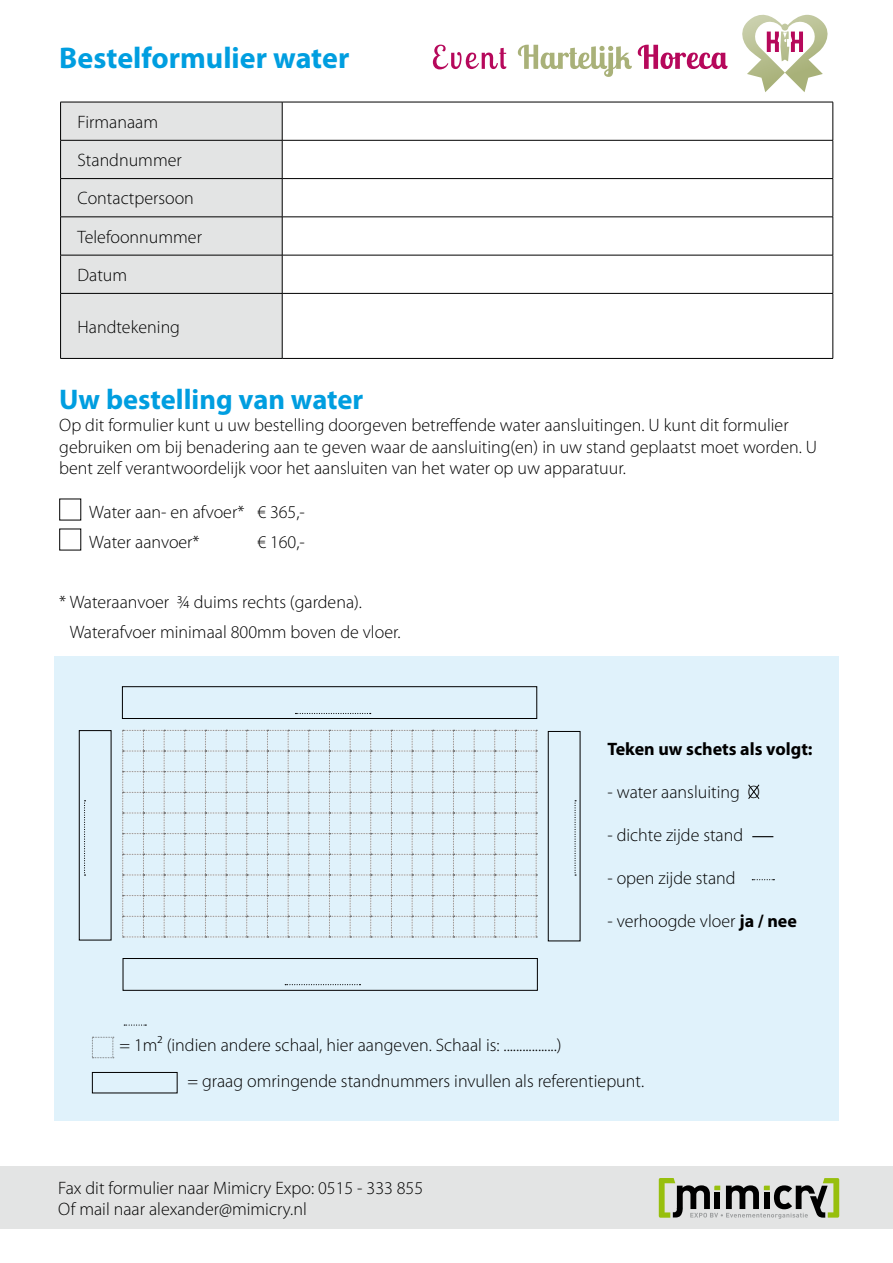
<style>
.page{position:relative;width:893px;height:1263px;background:#fff}
.page>*{position:absolute;margin:0;border:0;box-sizing:border-box;transform-origin:0 0}
.t1{font:700 30px "Myriad Pro";color:#009ee0}
.t2{font:700 28.5px "Myriad Pro";color:#009ee0}
.t3{font:300 18px/38.2px "Myriad Pro";color:#000}
.t4{font:700 18px "Myriad Pro";color:#000}
.s1{font-weight:700}
</style>
<div class="page">
<svg style="left:61px;top:103px;width:221px;height:255px;background:#e0e1e1"></svg>
<hr style="left:60px;top:102px;width:222px;height:1px;background:#000">
<hr style="left:60px;top:102px;width:1px;height:38px;background:#000">
<hr style="left:282px;top:102px;width:551px;height:1px;background:#000">
<hr style="left:282px;top:102px;width:1px;height:38px;background:#000">
<hr style="left:833px;top:102px;width:1px;height:38px;background:#000">
<hr style="left:60px;top:140px;width:222px;height:1px;background:#000">
<hr style="left:60px;top:140px;width:1px;height:38px;background:#000">
<hr style="left:282px;top:140px;width:551px;height:1px;background:#000">
<hr style="left:282px;top:140px;width:1px;height:38px;background:#000">
<hr style="left:833px;top:140px;width:1px;height:38px;background:#000">
<hr style="left:60px;top:178px;width:222px;height:1px;background:#000">
<hr style="left:60px;top:179px;width:1px;height:38px;background:#000">
<hr style="left:282px;top:178px;width:551px;height:1px;background:#000">
<hr style="left:282px;top:179px;width:1px;height:38px;background:#000">
<hr style="left:833px;top:179px;width:1px;height:38px;background:#000">
<hr style="left:60px;top:217px;width:222px;height:1px;background:#000">
<hr style="left:60px;top:217px;width:1px;height:38px;background:#000">
<hr style="left:282px;top:217px;width:551px;height:1px;background:#000">
<hr style="left:282px;top:217px;width:1px;height:38px;background:#000">
<hr style="left:833px;top:217px;width:1px;height:38px;background:#000">
<hr style="left:60px;top:255px;width:222px;height:1px;background:#000">
<hr style="left:60px;top:255px;width:1px;height:38px;background:#000">
<hr style="left:282px;top:255px;width:551px;height:1px;background:#000">
<hr style="left:282px;top:255px;width:1px;height:38px;background:#000">
<hr style="left:833px;top:255px;width:1px;height:38px;background:#000">
<hr style="left:60px;top:293px;width:222px;height:1px;background:#000">
<hr style="left:60px;top:294px;width:1px;height:64px;background:#000">
<hr style="left:282px;top:293px;width:551px;height:1px;background:#000">
<hr style="left:282px;top:294px;width:1px;height:64px;background:#000">
<hr style="left:833px;top:294px;width:1px;height:64px;background:#000">
<hr style="left:60px;top:358px;width:222px;height:1px;background:#000">
<hr style="left:282px;top:358px;width:551px;height:1px;background:#000">
<div style="left:54px;top:657px;width:785px;height:464px;background:#e0f2fb"></div>
<svg style="left:122px;top:730px;width:415px;height:207px"></svg>
<div style="left:122px;top:686px;width:415px;height:33px;border:1px solid #000"></div>
<div style="left:123px;top:958px;width:415px;height:33px;border:1px solid #000"></div>
<div style="left:79px;top:730px;width:32px;height:210px;border:1px solid #000"></div>
<div style="left:548px;top:731px;width:32px;height:210px;border:1px solid #000"></div>
<svg style="left:92px;top:1037px;width:22px;height:21px"></svg>
<div style="left:92px;top:1072px;width:86px;height:21px;border:1px solid #000"></div>
<svg style="left:748px;top:784px;width:12px;height:15px"></svg>
<svg style="left:752px;top:836px;width:21px;height:1px"></svg>
<svg style="left:752px;top:879px;width:22px;height:1px"></svg>
<svg style="left:124px;top:1024px;width:22px;height:2px"></svg>
<svg style="left:285px;top:984px;width:75px;height:1px"></svg>
<svg style="left:295px;top:713px;width:76px;height:1px"></svg>
<svg style="left:84px;top:800px;width:2px;height:76px"></svg>
<svg style="left:574px;top:800px;width:2px;height:76px"></svg>
<div style="left:0;top:1166px;width:893px;height:63px;background:#e3e4e4"></div>
<svg style="left:659px;top:1178px;width:180px;height:41px"></svg>
<svg style="left:433px;top:45px;width:73px;height:24px"></svg>
<svg style="left:518px;top:45px;width:114px;height:32px"></svg>
<svg style="left:638px;top:45px;width:90px;height:24px"></svg>
<svg style="left:742px;top:14px;width:86px;height:78px"></svg>
<h1 class="t1" style="left:59px;top:38px;width:292px">Bestelformulier water</h1>
<p class="t3" style="left:78px;top:103px;width:126px">Firmanaam<br>Standnummer<br>Contactpersoon<br>Telefoonnummer<br>Datum</p>
<p class="t3" style="left:78px;top:307px;width:104px">Handtekening</p>
<h2 class="t2" style="left:59px;top:381px;width:306px">Uw bestelling van water</h2>
<p class="t3" style="left:59px;top:414px;width:759px;line-height:21.6px">Op dit formulier kunt u uw bestelling doorgeven betreffende water aansluitingen. U kunt dit formulier gebruiken om bij benadering aan te geven waar de aansluiting(en) in uw stand geplaatst moet worden. U bent zelf verantwoordelijk voor het aansluiten van het water op uw apparatuur.</p>
<p class="t3" style="left:89px;top:497px;width:217px;line-height:30px">Water aan- en afvoer* € 365,-<br>Water aanvoer*</p>
<p class="t3" style="left:257px;top:523px;width:49px">€ 160,-</p>
<p class="t3" style="left:70px;top:587px;width:333px;line-height:30px;text-indent:-10px">* Wateraanvoer ¾ duims rechts (gardena).<br>Waterafvoer minimaal 800mm boven de vloer.</p>
<p class="t4" style="left:607px;top:737px;width:207px">Teken uw schets als volgt:</p>
<p class="t3" style="left:607px;top:772px;width:154px">- water aansluiting O</p>
<p class="t3" style="left:607px;top:816px;width:137px">- dichte zijde stand</p>
<p class="t3" style="left:607px;top:859px;width:130px">- open zijde stand</p>
<p class="t3" style="left:607px;top:902px;width:191px">- verhoogde vloer <span class="s1">ja / nee</span></p>
<p class="t3" style="left:187px;top:1027px;width:458px;line-height:35.4px;text-indent:-68px">= 1m² (indien andere schaal, hier aangeven. Schaal is: .................)<br>= graag omringende standnummers invullen als referentiepunt.</p>
<p class="t3" style="left:58px;top:1176px;width:366px;line-height:21.6px">Fax dit formulier naar Mimicry Expo: 0515 - 333 855<br>Of mail naar alexander@mimicry.nl</p>
</div>
